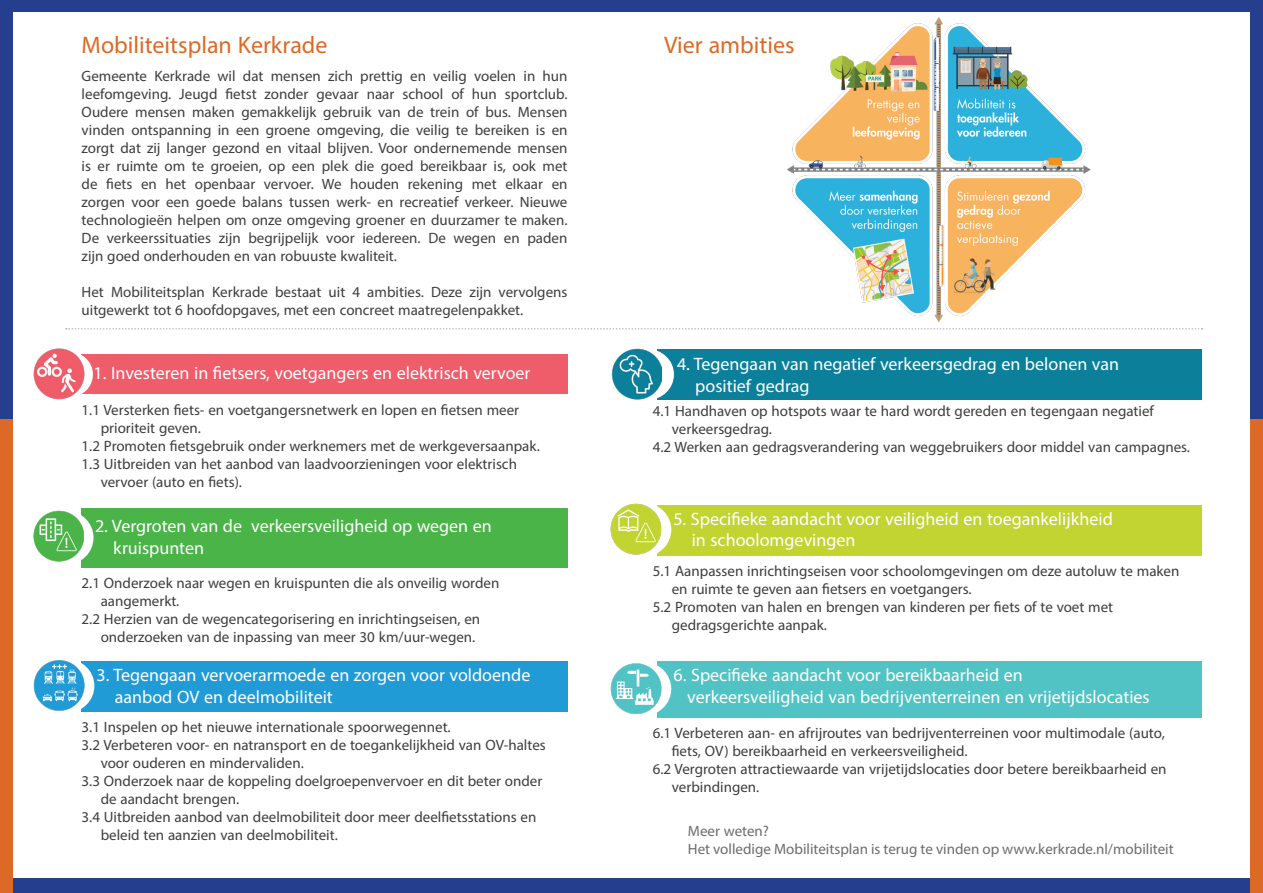
<style>
.page{position:relative;width:1263px;height:893px;background:#fff}
.page>*{position:absolute;margin:0;border:0;box-sizing:border-box;transform-origin:0 0}
.Paragraph_Style_1{font:24px "Myriad Pro";color:#dc6a26}
.Broodtekst{font:24px "Myriad Pro";color:#dc6a26}
.Broodtekst-2{font:18px/21.6px "Myriad Pro";color:#fff}
.Broodtekst-3{font:15px/18px "Myriad Pro";color:#3e3e3f}
.Broodtekst-4{font:15px "Myriad Pro";color:#6c6d70}
</style>
<div class="page">
<div style="left:1250px;top:0;width:13px;height:878px;background:#253f8e"></div>
<img style="left:787px;top:18px;width:304px;height:303px">
<div style="left:0;top:0;width:1260px;height:12px;background:#253f8e"></div>
<div style="left:0;top:878px;width:1260px;height:15px;background:#253f8e"></div>
<div style="left:0;top:12px;width:13px;height:878px;background:#253f8e"></div>
<div style="left:0;top:420px;width:13px;height:473px;background:#dc6a26"></div>
<div style="left:1250px;top:420px;width:13px;height:473px;background:#dc6a26"></div>
<div style="left:81px;top:355px;width:486px;height:39px;background:#ef5c6a"></div>
<div style="left:47px;top:352px;width:46px;height:45px;background:#fff;border-radius:50%"></div>
<img style="left:33px;top:349px;width:51px;height:51px">
<div style="left:81px;top:508px;width:486px;height:59px;background:#4ab448"></div>
<div style="left:39px;top:511px;width:55px;height:53px;background:#fff;border-radius:50%"></div>
<img style="left:33px;top:511px;width:51px;height:51px">
<div style="left:657px;top:349px;width:544px;height:51px;background:#0c809b"></div>
<div style="left:621px;top:349px;width:53px;height:51px;background:#fff;border-radius:50%"></div>
<img style="left:611px;top:349px;width:50px;height:51px">
<div style="left:81px;top:661px;width:486px;height:50px;background:#209bd6"></div>
<div style="left:40px;top:659px;width:54px;height:54px;background:#fff;border-radius:50%"></div>
<img style="left:33px;top:660px;width:51px;height:51px">
<div style="left:657px;top:505px;width:544px;height:50px;background:#c1d431"></div>
<div style="left:617px;top:503px;width:54px;height:53px;background:#fff;border-radius:50%"></div>
<img style="left:610px;top:504px;width:51px;height:51px">
<div style="left:657px;top:661px;width:544px;height:56px;background:#51c3c5"></div>
<div style="left:617px;top:662px;width:54px;height:54px;background:#fff;border-radius:50%"></div>
<img style="left:610px;top:663px;width:51px;height:51px">
<svg style="left:66px;top:328px;width:1136px;height:2px"></svg>
<p class="Paragraph_Style_1" style="left:82px;top:30px;width:247px">Mobiliteitsplan Kerkrade</p>
<p class="Broodtekst-3" style="left:82px;top:67px;width:487px;text-align:justify">Gemeente Kerkrade wil dat mensen zich prettig en veilig voelen in hun leefomgeving. Jeugd fietst zonder gevaar naar school of hun sportclub.<br>Oudere mensen maken gemakkelijk gebruik van de trein of bus. Mensen vinden ontspanning in een groene omgeving, die veilig te bereiken is en zorgt dat zij langer gezond en vitaal blijven. Voor ondernemende mensen is er ruimte om te groeien, op een plek die goed bereikbaar is, ook met de fiets en het openbaar vervoer. We houden rekening met elkaar en zorgen voor een goede balans tussen werk- en recreatief verkeer. Nieuwe technologieën helpen om onze omgeving groener en duurzamer te maken.<br>De verkeerssituaties zijn begrijpelijk voor iedereen. De wegen en paden zijn goed onderhouden en van robuuste kwaliteit.</p>
<p class="Broodtekst-3" style="left:82px;top:283px;width:487px">Het Mobiliteitsplan Kerkrade bestaat uit 4 ambities. Deze zijn vervolgens uitgewerkt tot 6 hoofdopgaves, met een concreet maatregelenpakket.</p>
<p class="Broodtekst-2" style="left:94px;top:362px;width:438px">1. Investeren in fietsers, voetgangers en elektrisch vervoer</p>
<p class="Broodtekst-3" style="left:101px;top:401px;width:420px;text-indent:-19px">1.1 Versterken fiets- en voetgangersnetwerk en lopen en fietsen meer prioriteit geven.</p>
<p class="Broodtekst-3" style="left:82px;top:437px;width:460px">1.2 Promoten fietsgebruik onder werknemers met de werkgeversaanpak.</p>
<p class="Broodtekst-3" style="left:101px;top:455px;width:418px;text-indent:-19px">1.3 Uitbreiden van het aanbod van laadvoorzieningen voor elektrisch vervoer (auto en fiets).</p>
<p class="Broodtekst-2" style="left:113px;top:515px;width:380px;text-indent:-18px">2. Vergroten van de verkeersveiligheid op wegen en kruispunten</p>
<p class="Broodtekst-3" style="left:101px;top:574px;width:400px;text-indent:-19px">2.1 Onderzoek naar wegen en kruispunten die als onveilig worden aangemerkt.</p>
<p class="Broodtekst-3" style="left:101px;top:610px;width:381px;text-indent:-19px">2.2 Herzien van de wegencategorisering en inrichtingseisen, en onderzoeken van de inpassing van meer 30 km/uur-wegen.</p>
<p class="Broodtekst-2" style="left:115px;top:664px;width:417px;text-indent:-18px">3. Tegengaan vervoerarmoede en zorgen voor voldoende aanbod OV en deelmobiliteit</p>
<p class="Broodtekst-3" style="left:82px;top:718px;width:371px">3.1 Inspelen op het nieuwe internationale spoorwegennet.</p>
<p class="Broodtekst-3" style="left:101px;top:736px;width:447px;text-indent:-19px">3.2 Verbeteren voor- en natransport en de toegankelijkheid van OV-haltes voor ouderen en mindervaliden.</p>
<p class="Broodtekst-3" style="left:101px;top:772px;width:443px;text-indent:-19px">3.3 Onderzoek naar de koppeling doelgroepenvervoer en dit beter onder de aandacht brengen.</p>
<p class="Broodtekst-3" style="left:101px;top:808px;width:437px;text-indent:-19px">3.4 Uitbreiden aanbod van deelmobiliteit door meer deelfietsstations en beleid ten aanzien van deelmobiliteit.</p>
<p class="Broodtekst" style="left:664px;top:30px;width:132px">Vier ambities</p>
<p class="Broodtekst-2" style="left:695px;top:353px;width:425px;text-indent:-18px">4. Tegengaan van negatief verkeersgedrag en belonen van positief gedrag</p>
<p class="Broodtekst-3" style="left:672px;top:402px;width:484px;text-indent:-19px">4.1 Handhaven op hotspots waar te hard wordt gereden en tegengaan negatief verkeersgedrag.</p>
<p class="Broodtekst-3" style="left:653px;top:438px;width:539px">4.2 Werken aan gedragsverandering van weggebruikers door middel van campagnes.</p>
<p class="Broodtekst-2" style="left:692px;top:508px;width:423px;text-indent:-18px">5. Specifieke aandacht voor veiligheid en toegankelijkheid in schoolomgevingen</p>
<p class="Broodtekst-3" style="left:672px;top:562px;width:509px;text-indent:-19px">5.1 Aanpassen inrichtingseisen voor schoolomgevingen om deze autoluw te maken en ruimte te geven aan fietsers en voetgangers.</p>
<p class="Broodtekst-3" style="left:672px;top:598px;width:443px;text-indent:-19px">5.2 Promoten van halen en brengen van kinderen per fiets of te voet met gedragsgerichte aanpak.</p>
<p class="Broodtekst-2" style="left:687px;top:664px;width:464px;text-indent:-14px">6. Specifieke aandacht voor bereikbaarheid en verkeersveiligheid van bedrijventerreinen en vrijetijdslocaties</p>
<p class="Broodtekst-3" style="left:672px;top:724px;width:494px;text-indent:-19px">6.1 Verbeteren aan- en afrijroutes van bedrijventerreinen voor multimodale (auto, fiets, OV) bereikbaarheid en verkeersveiligheid.</p>
<p class="Broodtekst-3" style="left:672px;top:760px;width:496px;text-indent:-19px">6.2 Vergroten attractiewaarde van vrijetijdslocaties door betere bereikbaarheid en verbindingen.</p>
<p class="Broodtekst-4" style="left:688px;top:821px;width:83px">Meer weten?</p>
<p class="Broodtekst-4" style="left:688px;top:839px;width:487px">Het volledige Mobiliteitsplan is terug te vinden op www.kerkrade.nl/mobiliteit</p>
</div>
